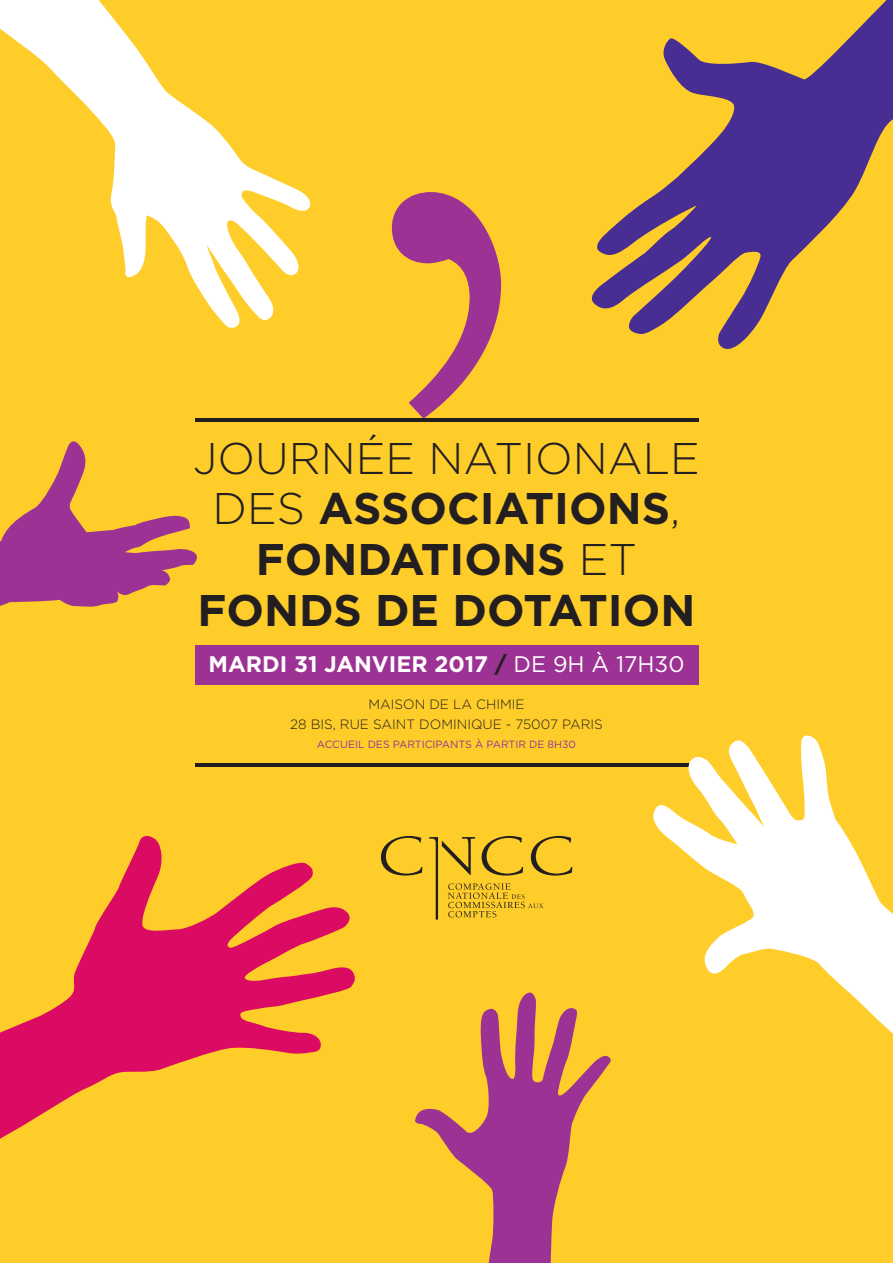
<style>
.page{position:relative;width:893px;height:1263px;background:#fecd29}
.page>*{position:absolute;margin:0;border:0;box-sizing:border-box;transform-origin:0 0}
.t1{font:700 44.25px/50.6px "Gotham";color:#231f20;text-align:center}
.t2{font:700 22.5px "Gotham";color:#fff}
.t3{font:300 13.5px/19.5px "Gotham";color:#231f20;text-align:center}
.t4{font:10.5px "Gotham";color:#9c3293}
.s1{font-weight:300}
.s2{color:#231f20}
.s3{font-weight:400}
</style>
<div class="page">
<svg style="left:591px;top:0;width:302px;height:349px"></svg>
<svg style="left:0;top:441px;width:197px;height:166px"></svg>
<svg style="left:0;top:0;width:311px;height:328px"></svg>
<svg style="left:415px;top:992px;width:196px;height:271px"></svg>
<svg style="left:0;top:836px;width:355px;height:303px"></svg>
<svg style="left:392px;top:192px;width:109px;height:227px"></svg>
<hr style="left:195px;top:419px;width:503px;height:3px;background:#231f20">
<div style="left:195px;top:645px;width:503px;height:39px;background:#9c3293"></div>
<hr style="left:195px;top:763px;width:503px;height:3px;background:#231f20">
<svg style="left:381px;top:836px;width:41px;height:39px"></svg>
<svg style="left:429px;top:836px;width:143px;height:83px"></svg>
<svg style="left:649px;top:735px;width:244px;height:299px"></svg>
<p class="t1" style="left:193px;top:432px;width:508px"><span class="s1">JOURNÉE NATIONALE<br>DES</span> ASSOCIATIONS<span class="s1">,<br></span>FONDATIONS <span class="s1">ET<br></span>FONDS DE DOTATION</p>
<p class="t2" style="left:209px;top:651px;width:477px">MARDI 31 JANVIER 2017 <span class="s2">/</span> <span class="s3">DE 9H À 17H30</span></p>
<p class="t3" style="left:290px;top:694px;width:314px">MAISON DE LA CHIMIE<br>28 BIS, RUE SAINT DOMINIQUE - 75007 PARIS</p>
<p class="t4" style="left:317px;top:739px;width:261px">ACCUEIL DES PARTICIPANTS À PARTIR DE 8H30</p>
</div>
